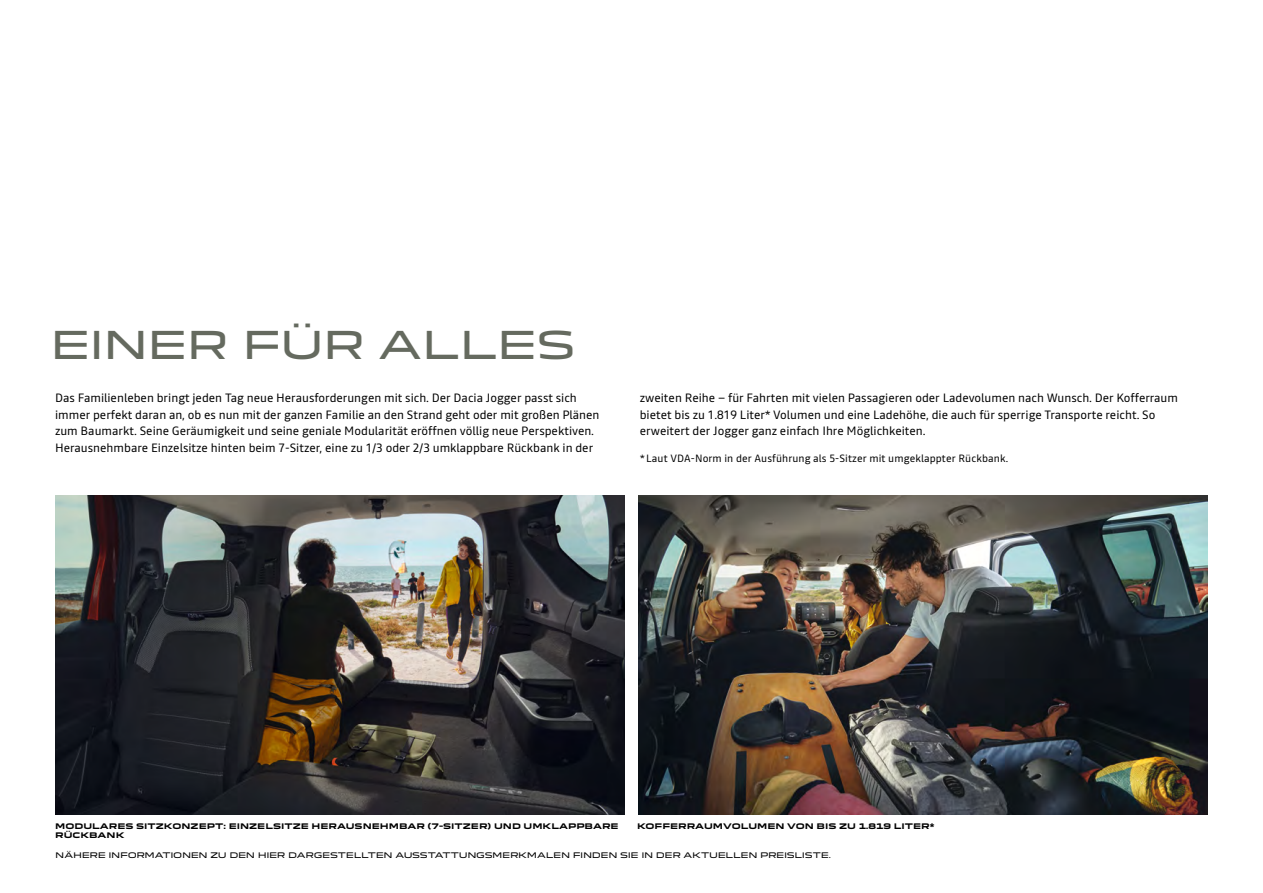
<style>
.page{position:relative;width:1263px;height:893px;background:#fff}
.page>*{position:absolute;margin:0;border:0;box-sizing:border-box;transform-origin:0 0}
.t1{font:37.5px "Dacia Block Extended";letter-spacing:-.03em;color:#656a5f}
.t2{font:12px/16.5px "Read";color:#000}
.t3{font:10.5px "Read";letter-spacing:.01em;color:#000}
.t4{font:700 7.5px "Dacia Block Extended";color:#000}
.t5{font:7.5px "Dacia Block Extended";letter-spacing:-.035em;color:#000}
</style>
<div class="page">
<img style="left:55px;top:496px;width:569px;height:319px">
<img style="left:638px;top:496px;width:570px;height:319px">
<h1 class="t1" style="left:50px;top:315px;width:527px">EINER FÜR ALLES</h1>
<p class="t2" style="left:55px;top:390px;width:546px">Das Familienleben bringt jeden Tag neue Herausforderungen mit sich. Der Dacia Jogger passt sich immer perfekt daran an, ob es nun mit der ganzen Familie an den Strand geht oder mit großen Plänen zum Baumarkt. Seine Geräumigkeit und seine geniale Modularität eröffnen völlig neue Perspektiven.<br>Herausnehmbare Einzelsitze hinten beim 7-Sitzer, eine zu 1/3 oder 2/3 umklappbare Rückbank in der</p>
<p class="t2" style="left:640px;top:390px;width:540px">zweiten Reihe – für Fahrten mit vielen Passagieren oder Ladevolumen nach Wunsch. Der Kofferraum bietet bis zu 1.819 Liter* Volumen und eine Ladehöhe, die auch für sperrige Transporte reicht. So erweitert der Jogger ganz einfach Ihre Möglichkeiten.</p>
<p class="t3" style="left:640px;top:452px;width:370px">* Laut VDA-Norm in der Ausführung als 5-Sitzer mit umgeklappter Rückbank.</p>
<p class="t4" style="left:55px;top:822px;width:565px">MODULARES SITZKONZEPT: EINZELSITZE HERAUSNEHMBAR (7-SITZER) UND UMKLAPPBARE</p>
<p class="t4" style="left:637px;top:822px;width:299px">KOFFERRAUMVOLUMEN VON BIS ZU 1.819 LITER*</p>
<p class="t4" style="left:55px;top:831px;width:71px">RÜCKBANK</p>
<p class="t5" style="left:55px;top:849px;width:777px">NÄHERE INFORMATIONEN ZU DEN HIER DARGESTELLTEN AUSSTATTUNGSMERKMALEN FINDEN SIE IN DER AKTUELLEN PREISLISTE.</p>
</div>
